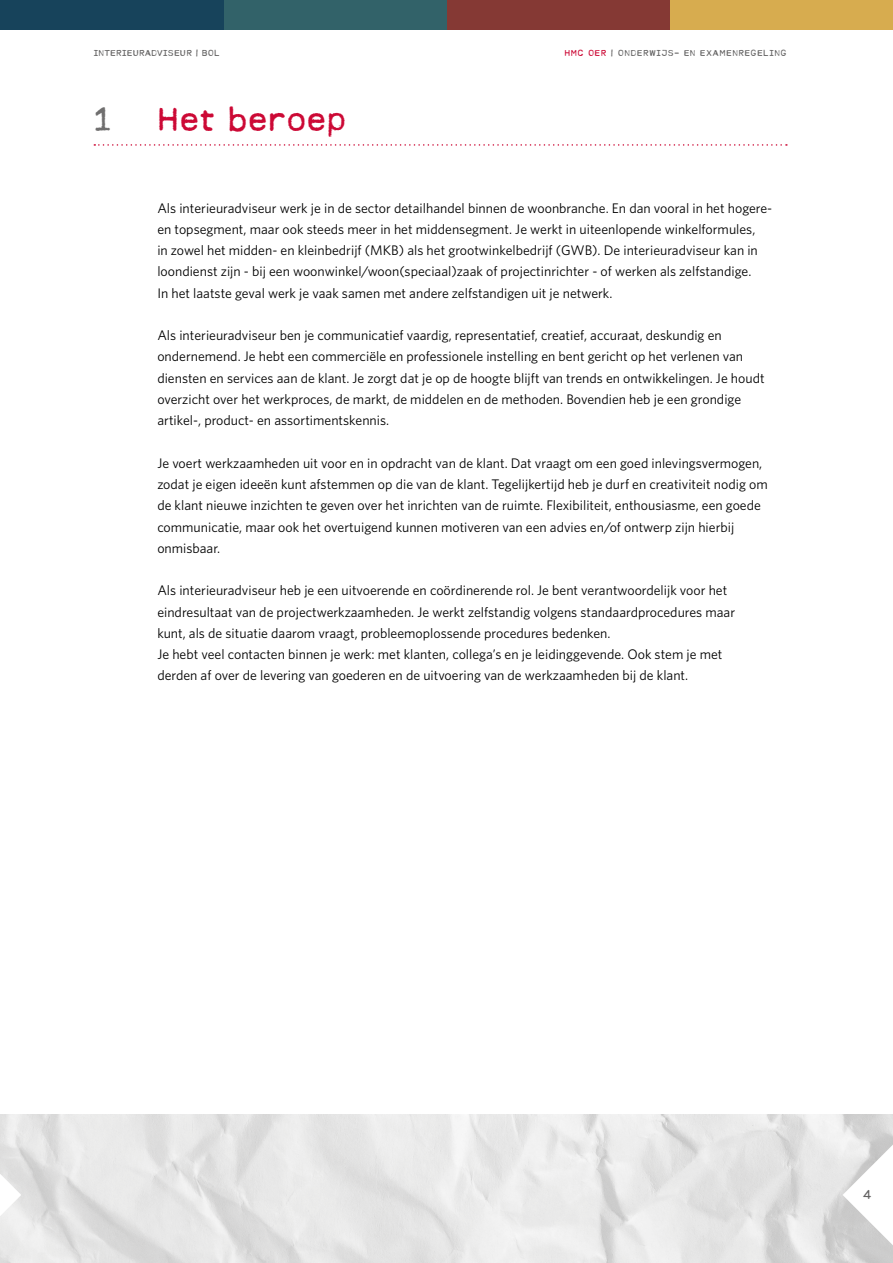
<style>
.page{position:relative;width:893px;height:1263px;background:#fff}
.page>*{position:absolute;margin:0;border:0;box-sizing:border-box;transform-origin:0 0}
.t1{font:34.5px "MODERNTYPEWRITER";letter-spacing:-.015em;color:#cc0935}
.t2{font:34.5px "MODERNTYPEWRITER";color:#706f6f}
.t3{font:13.8px/21.3px "Whitney";color:#000}
.t4{font:13.5px "MODERNTYPEWRITER";color:#646363}
.t5{font:9px "MODERNTYPEWRITER";letter-spacing:.03em;color:#646363}
.s1{color:#cc0935}
</style>
<div class="page">
<img style="left:0;top:1114px;width:893px;height:149px">
<div style="left:670px;top:0;width:223px;height:30px;background:#d7ac4f"></div>
<div style="left:446px;top:0;width:224px;height:30px;background:#853934"></div>
<div style="left:223px;top:0;width:223px;height:30px;background:#326269"></div>
<div style="left:0;top:0;width:223px;height:30px;background:#17435b"></div>
<svg style="left:843px;top:1132px;width:50px;height:126px"></svg>
<svg style="left:0;top:1132px;width:21px;height:126px"></svg>
<svg style="left:94px;top:144px;width:693px;height:2px"></svg>
<p class="t5" style="left:94px;top:48px;width:12px">INTERIE</p>
<p class="t5" style="left:133px;top:48px;width:14px">URADVISE</p>
<p class="t5" style="left:180px;top:48px;width:41px">UR | BOL</p>
<p class="t5" style="left:565px;top:48px;width:224px"><span class="s1">HMC OER</span> | ONDERWIJS- EN EXAMENREGELING</p>
<h1 class="t2" style="left:94px;top:101px;width:20px">1</h1>
<h1 class="t1" style="left:157px;top:101px;width:191px">HET BEROEP</h1>
<p class="t3" style="left:157px;top:197px;width:616px">Als interieuradviseur werk je in de sector detailhandel binnen de woonbranche. En dan vooral in het hogere&shy;en topsegment, maar ook steeds meer in het middensegment. Je werkt in uiteenlopende winkelformules,<br>in zowel het midden- en kleinbedrijf (MKB) als het grootwinkelbedrijf (GWB). De interieuradviseur kan in loondienst zijn - bij een woonwinkel/woon(speciaal)zaak of projectinrichter - of werken als zelfstandige.<br>In het laatste geval werk je vaak samen met andere zelfstandigen uit je netwerk.</p>
<p class="t3" style="left:157px;top:324px;width:609px">Als interieuradviseur ben je communicatief vaardig, representatief, creatief, accuraat, deskundig en ondernemend. Je hebt een commerciële en professionele instelling en bent gericht op het verlenen van diensten en services aan de klant. Je zorgt dat je op de hoogte blijft van trends en ontwikkelingen. Je houdt overzicht over het werkproces, de markt, de middelen en de methoden. Bovendien heb je een grondige artikel-, product- en assortimentskennis.</p>
<p class="t3" style="left:157px;top:452px;width:612px">Je voert werkzaamheden uit voor en in opdracht van de klant. Dat vraagt om een goed inlevingsvermogen, zodat je eigen ideeën kunt afstemmen op die van de klant. Tegelijkertijd heb je durf en creativiteit nodig om de klant nieuwe inzichten te geven over het inrichten van de ruimte. Flexibiliteit, enthousiasme, een goede communicatie, maar ook het overtuigend kunnen motiveren van een advies en/of ontwerp zijn hierbij onmisbaar.</p>
<p class="t3" style="left:157px;top:579px;width:579px">Als interieuradviseur heb je een uitvoerende en coördinerende rol. Je bent verantwoordelijk voor het eindresultaat van de projectwerkzaamheden. Je werkt zelfstandig volgens standaardprocedures maar kunt, als de situatie daarom vraagt, probleemoplossende procedures bedenken.<br>Je hebt veel contacten binnen je werk: met klanten, collega’s en je leidinggevende. Ook stem je met derden af over de levering van goederen en de uitvoering van de werkzaamheden bij de klant.</p>
<p class="t4" style="left:862px;top:1187px;width:11px">4</p>
</div>
